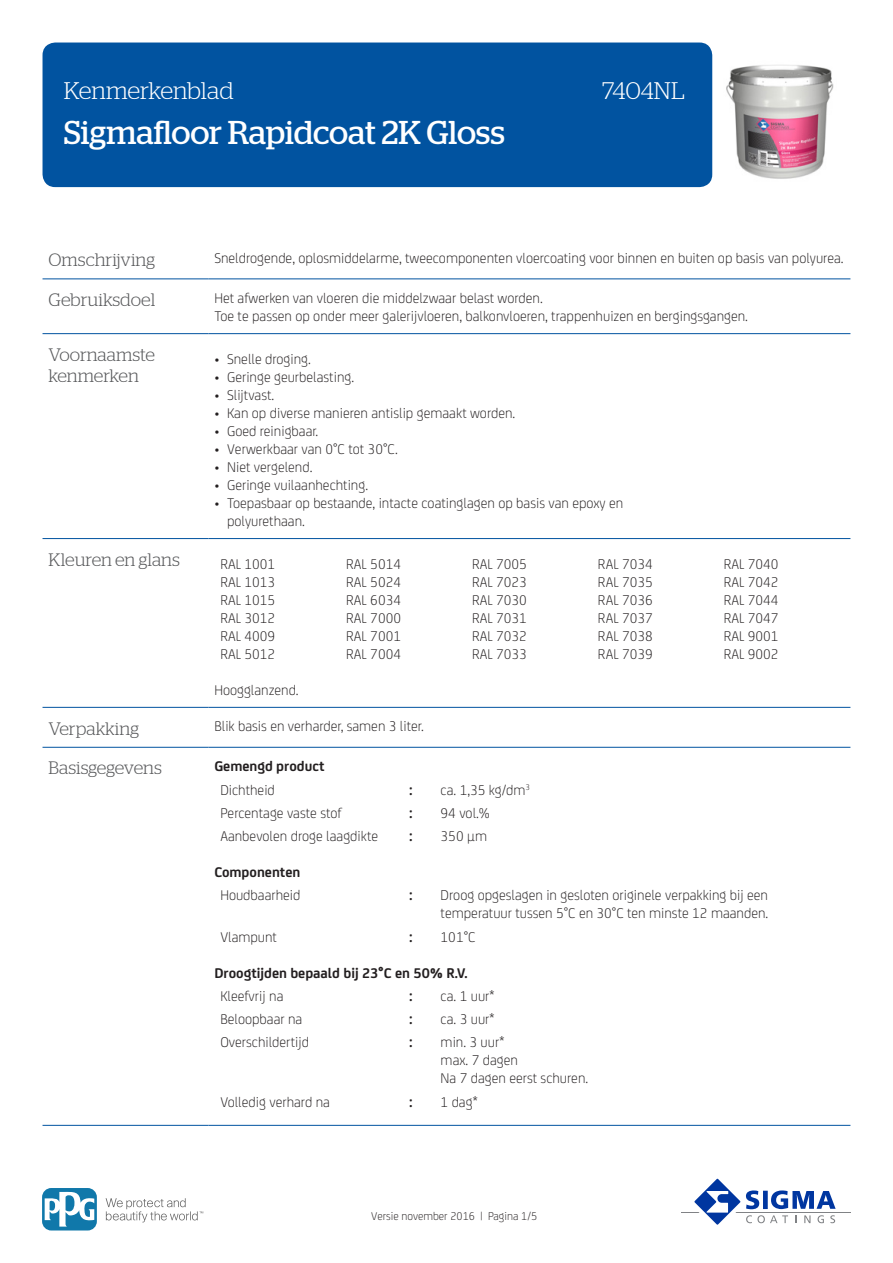
<style>
.page{position:relative;width:893px;height:1263px;background:#fff}
.page>*{position:absolute;margin:0;border:0;box-sizing:border-box;transform-origin:0 0}
.t1{font:33px "Stag";letter-spacing:-.005em;color:#fff}
.RH1{font:300 24px "Stag";color:#fff}
.KOP{font:300 18px/21.6px "Stag";color:#57585a}
.BODY{font:300 15px/18px "FS Joey";color:#231f20;text-align:justify}
.BODY-2{font:700 15px "FS Joey";color:#231f20}
.t2{font:300 12px "FS Joey";color:#231f20}
</style>
<div class="page">
<div style="left:43px;top:43px;width:669px;height:144px;background:#0153a0;border-radius:13px"></div>
<hr style="left:681px;top:1211px;width:169px;height:1px;background:#808285">
<svg style="left:689px;top:1178px;width:147px;height:47px"></svg>
<svg style="left:106px;top:1198px;width:97px;height:24px"></svg>
<svg style="left:43px;top:1188px;width:54px;height:42px"></svg>
<svg style="left:45px;top:1191px;width:49px;height:35px"></svg>
<hr style="left:43px;top:278px;width:165px;height:1px;background:#0153a0">
<hr style="left:208px;top:278px;width:642px;height:1px;background:#0153a0">
<hr style="left:43px;top:333px;width:165px;height:1px;background:#0153a0">
<hr style="left:208px;top:333px;width:642px;height:1px;background:#0153a0">
<hr style="left:43px;top:538px;width:165px;height:1px;background:#0153a0">
<hr style="left:208px;top:538px;width:642px;height:1px;background:#0153a0">
<hr style="left:43px;top:707px;width:165px;height:1px;background:#0153a0">
<hr style="left:208px;top:707px;width:642px;height:1px;background:#0153a0">
<hr style="left:43px;top:747px;width:165px;height:1px;background:#0153a0">
<hr style="left:208px;top:747px;width:642px;height:1px;background:#0153a0">
<hr style="left:43px;top:1125px;width:165px;height:1px;background:#0153a0">
<hr style="left:208px;top:1125px;width:642px;height:1px;background:#0153a0">
<img style="left:726px;top:65px;width:108px;height:114px">
<p class="RH1" style="left:64px;top:77px;width:171px">Kenmerkenblad</p>
<p class="RH1" style="left:602px;top:77px;width:84px">7404NL</p>
<p class="t1" style="left:64px;top:114px;width:443px">Sigmafloor Rapidcoat 2K Gloss</p>
<p class="KOP" style="left:49px;top:249px;width:108px">Omschrijving</p>
<p class="BODY" style="left:214px;top:248px;width:631px">Sneldrogende, oplosmiddelarme, tweecomponenten vloercoating voor binnen en buiten op basis van polyurea.</p>
<p class="KOP" style="left:49px;top:289px;width:108px">Gebruiksdoel</p>
<p class="BODY" style="left:214px;top:288px;width:535px">Het afwerken van vloeren die middelzwaar belast worden.<br>Toe te passen op onder meer galerijvloeren, balkonvloeren, trappenhuizen en bergingsgangen.</p>
<p class="KOP" style="left:49px;top:343px;width:108px">Voornaamste kenmerken</p>
<p class="BODY" style="left:214px;top:349px;width:98px">• Snelle droging.</p>
<p class="BODY" style="left:214px;top:367px;width:141px">• Geringe geurbelasting.</p>
<p class="BODY" style="left:214px;top:385px;width:61px">• Slijtvast.</p>
<p class="BODY" style="left:214px;top:403px;width:303px">• Kan op diverse manieren antislip gemaakt worden.</p>
<p class="BODY" style="left:214px;top:421px;width:105px">• Goed reinigbaar.</p>
<p class="BODY" style="left:214px;top:439px;width:185px">• Verwerkbaar van 0°C tot 30°C.</p>
<p class="BODY" style="left:214px;top:457px;width:100px">• Niet vergelend.</p>
<p class="BODY" style="left:214px;top:475px;width:155px">• Geringe vuilaanhechting.</p>
<p class="BODY" style="left:227px;top:493px;width:398px;text-indent:-13px">• Toepasbaar op bestaande, intacte coatinglagen op basis van epoxy en polyurethaan.</p>
<p class="KOP" style="left:49px;top:548px;width:133px">Kleuren en glans</p>
<p class="BODY" style="left:220px;top:554px;width:56px">RAL 1001<br>RAL 1013<br>RAL 1015<br>RAL 3012<br>RAL 4009<br>RAL 5012</p>
<p class="BODY" style="left:346px;top:554px;width:56px">RAL 5014<br>RAL 5024<br>RAL 6034<br>RAL 7000<br>RAL 7001<br>RAL 7004</p>
<p class="BODY" style="left:472px;top:554px;width:56px">RAL 7005<br>RAL 7023<br>RAL 7030<br>RAL 7031<br>RAL 7032<br>RAL 7033</p>
<p class="BODY" style="left:598px;top:554px;width:56px">RAL 7034<br>RAL 7035<br>RAL 7036<br>RAL 7037<br>RAL 7038<br>RAL 7039</p>
<p class="BODY" style="left:724px;top:554px;width:56px">RAL 7040<br>RAL 7042<br>RAL 7044<br>RAL 7047<br>RAL 9001<br>RAL 9002</p>
<p class="BODY" style="left:214px;top:680px;width:86px">Hoogglanzend.</p>
<p class="KOP" style="left:49px;top:717px;width:92px">Verpakking</p>
<p class="BODY" style="left:214px;top:716px;width:211px">Blik basis en verharder, samen 3 liter.</p>
<p class="KOP" style="left:49px;top:757px;width:115px">Basisgegevens</p>
<p class="BODY-2" style="left:214px;top:755px;width:112px">Gemengd product</p>
<p class="BODY" style="left:220px;top:780px;width:56px">Dichtheid</p>
<p class="BODY-2" style="left:409px;top:778px;width:5px">:</p>
<p class="BODY" style="left:441px;top:780px;width:91px">ca. 1,35 kg/dm<sup>3</sup></p>
<p class="BODY" style="left:220px;top:803px;width:123px">Percentage vaste stof</p>
<p class="BODY-2" style="left:409px;top:801px;width:5px">:</p>
<p class="BODY" style="left:441px;top:803px;width:51px">94 vol.%</p>
<p class="BODY" style="left:220px;top:826px;width:159px">Aanbevolen droge laagdikte</p>
<p class="BODY-2" style="left:409px;top:825px;width:5px">:</p>
<p class="BODY" style="left:441px;top:826px;width:48px">350 μm</p>
<p class="BODY-2" style="left:214px;top:861px;width:87px">Componenten</p>
<p class="BODY" style="left:220px;top:885px;width:82px">Houdbaarheid</p>
<p class="BODY-2" style="left:409px;top:884px;width:5px">:</p>
<p class="BODY" style="left:441px;top:885px;width:329px">Droog opgeslagen in gesloten originele verpakking bij een temperatuur tussen 5°C en 30°C ten minste 12 maanden.</p>
<p class="BODY" style="left:220px;top:927px;width:58px">Vlampunt</p>
<p class="BODY-2" style="left:409px;top:925px;width:5px">:</p>
<p class="BODY" style="left:441px;top:927px;width:36px">101°C</p>
<p class="BODY-2" style="left:214px;top:961px;width:255px">Droogtijden bepaald bij 23°C en 50% R.V.</p>
<p class="BODY" style="left:220px;top:986px;width:65px">Kleefvrij na</p>
<p class="BODY-2" style="left:409px;top:984px;width:5px">:</p>
<p class="BODY" style="left:441px;top:986px;width:55px">ca. 1 uur*</p>
<p class="BODY" style="left:220px;top:1009px;width:84px">Beloopbaar na</p>
<p class="BODY-2" style="left:409px;top:1008px;width:5px">:</p>
<p class="BODY" style="left:441px;top:1009px;width:55px">ca. 3 uur*</p>
<p class="BODY" style="left:220px;top:1032px;width:90px">Overschildertijd</p>
<p class="BODY-2" style="left:409px;top:1031px;width:5px">:</p>
<p class="BODY" style="left:441px;top:1032px;width:149px;text-align:left">min. 3 uur*<br>max. 7 dagen<br>Na 7 dagen eerst schuren.</p>
<p class="BODY" style="left:220px;top:1092px;width:111px">Volledig verhard na</p>
<p class="BODY-2" style="left:409px;top:1090px;width:5px">:</p>
<p class="BODY" style="left:441px;top:1092px;width:39px">1 dag*</p>
<p class="t2" style="left:371px;top:1208px;width:168px">Versie november 2016 | Pagina 1/5</p>
</div>
